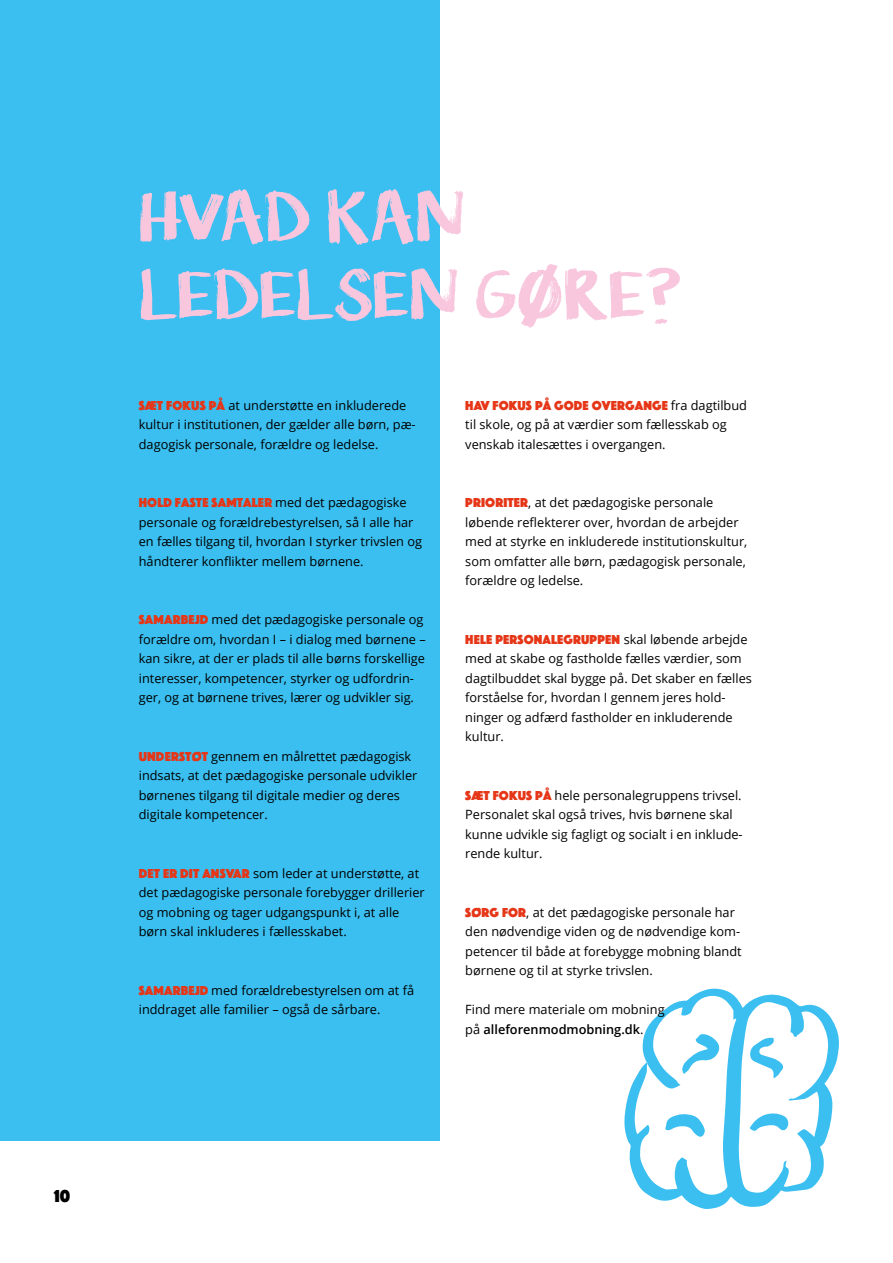
<style>
.page{position:relative;width:893px;height:1263px;background:#fff}
.page>*{position:absolute;margin:0;border:0;box-sizing:border-box;transform-origin:0 0}
.t1{font:60px/78px "KG Lifeis Messy";color:#f8c7de}
.t2{font:18px "Phosphate Solid";color:#000}
.t3{font:13.5px "Phosphate Solid";letter-spacing:.01em;color:#e63618}
.t4{font:12.75px/19.5px "Open Sans";color:#000}
.s1{font-family:"Phosphate Solid";font-size:13.5px;color:#e63618}
.s2{font-family:"Open Sans";font-size:12.75px;color:#000}
.s3{font-weight:600}
</style>
<div class="page">
<div style="left:0;top:0;width:440px;height:1141px;background:#3abff0"></div>
<svg style="left:624px;top:988px;width:215px;height:221px"></svg>
<svg style="left:682px;top:1034px;width:38px;height:40px"></svg>
<svg style="left:665px;top:1113px;width:40px;height:24px"></svg>
<svg style="left:750px;top:1037px;width:34px;height:41px"></svg>
<svg style="left:750px;top:1113px;width:38px;height:18px"></svg>
<h2 class="t2" style="left:54px;top:1183px;width:18px">10</h2>
<h1 class="t1" style="left:139px;top:179px;width:545px">HVAD KAN<br>LEDELSEN GØRE?</h1>
<p class="t4" style="left:139px;top:395px;width:278px"><span class="s1">SÆT FOKUS PÅ</span> at understøtte en inkluderede kultur i institutionen, der gælder alle børn, pæ&shy;dagogisk personale, forældre og ledelse.</p>
<p class="t3" style="left:139px;top:493px;width:269px">HOLD FASTE SAMTALER <span class="s2">med det pædagogiske</span></p>
<p class="t4" style="left:139px;top:512px;width:285px">personale og forældrebestyrelsen, så I alle har en fælles tilgang til, hvordan I styrker trivslen og håndterer konflikter mellem børnene.</p>
<p class="t4" style="left:139px;top:609px;width:289px"><span class="s1">SAMARBEJD</span> med det pædagogiske personale og forældre om, hvordan I – i dialog med børnene – kan sikre, at der er plads til alle børns forskellige interesser, kompetencer, styrker og udfordrin&shy;ger, og at børnene trives, lærer og udvikler sig.</p>
<p class="t4" style="left:139px;top:746px;width:280px"><span class="s1">UNDERSTØT</span> gennem en målrettet pædagogisk indsats, at det pædagogiske personale udvikler børnenes tilgang til digitale medier og deres digitale kompetencer.</p>
<p class="t4" style="left:139px;top:863px;width:288px"><span class="s1">DET ER DIT ANSVAR</span> som leder at understøtte, at det pædagogiske personale forebygger drillerier og mobning og tager udgangspunkt i, at alle børn skal inkluderes i fællesskabet.</p>
<p class="t4" style="left:139px;top:980px;width:277px"><span class="s1">SAMARBEJD</span> med forældrebestyrelsen om at få inddraget alle familier – også de sårbare.</p>
<p class="t3" style="left:465px;top:395px;width:283px">HAV FOKUS PÅ GODE OVERGANGE <span class="s2">fra dagtilbud</span></p>
<p class="t4" style="left:465px;top:414px;width:263px">til skole, og på at værdier som fællesskab og venskab italesættes i overgangen.</p>
<p class="t4" style="left:465px;top:492px;width:284px"><span class="s1">PRIORITER</span>, at det pædagogiske personale løbende reflekterer over, hvordan de arbejder med at styrke en inkluderede institutionskultur, som omfatter alle børn, pædagogisk personale, forældre og ledelse.</p>
<p class="t3" style="left:465px;top:629px;width:284px">HELE PERSONALEGRUPPEN <span class="s2">skal løbende arbejde</span></p>
<p class="t4" style="left:465px;top:648px;width:288px">med at skabe og fastholde fælles værdier, som dagtilbuddet skal bygge på. Det skaber en fælles forståelse for, hvordan I gennem jeres hold&shy;ninger og adfærd fastholder en inkluderende kultur.</p>
<p class="t4" style="left:465px;top:785px;width:279px"><span class="s1">SÆT FOKUS PÅ</span> hele personalegruppens trivsel.<br>Personalet skal også trives, hvis børnene skal kunne udvikle sig fagligt og socialt i en inklude&shy;rende kultur.</p>
<p class="t4" style="left:465px;top:902px;width:278px"><span class="s1">SØRG FOR</span>, at det pædagogiske personale har den nødvendige viden og de nødvendige kom&shy;petencer til både at forebygge mobning blandt børnene og til at styrke trivslen.</p>
<p class="t4" style="left:465px;top:999px;width:201px">Find mere materiale om mobning på <span class="s3">alleforenmodmobning.dk</span>.</p>
</div>
